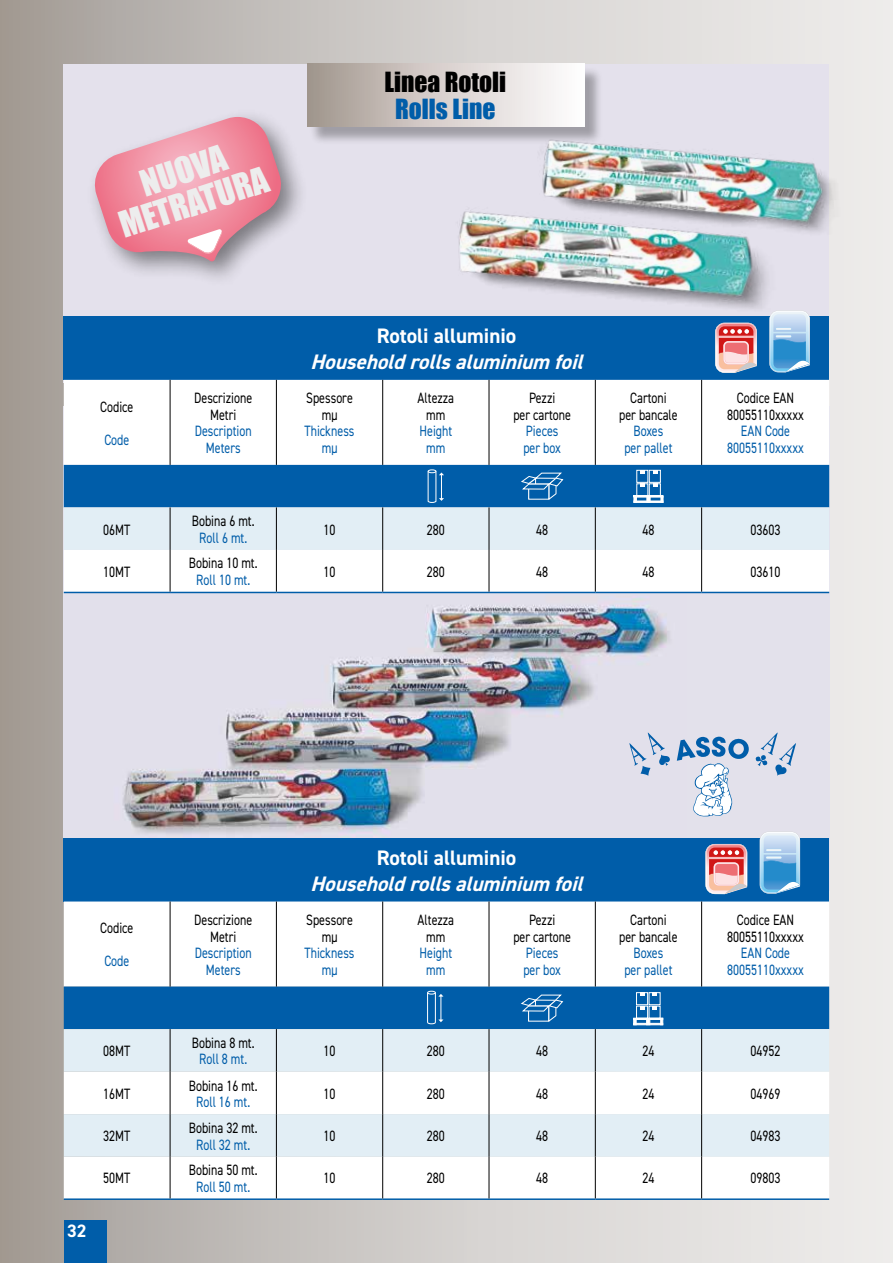
<style>
.page{position:relative;width:893px;height:1263px;background:#fff}
.page>*{position:absolute;margin:0;border:0;box-sizing:border-box;transform-origin:0 0}
.t1{font:33.3px/33.3px "Impact";color:#ededed;text-align:center}
.t2{font:25.5px "Impact";color:#000}
.t3{font:25.5px "Impact";color:#005da9}
.t4{font:italic 700 21px "DIN2014";color:#fff}
.t5{font:700 21px "DIN2014";color:#fff}
.t6{font:700 18px "DIN2014";color:#fff}
.t7{font:15px/16.5px "DIN2014";color:#000;text-align:center;scale:.8 1}
.t8{font:15px/16.5px "DIN2014";color:#005da9;text-align:center;scale:.8 1}
</style>
<div class="page">
<div style="left:0;top:0;width:893px;height:1263px;background:linear-gradient(to right,#a9a39e,#f5f4f3)"></div>
<img style="left:64px;top:593px;width:765px;height:245px">
<div style="left:64px;top:838px;width:765px;height:63px;background:#005da9"></div>
<svg style="left:64px;top:901px;width:765px;height:297px"></svg>
<svg style="left:64px;top:1029px;width:765px;height:128px;fill:#e2eef5"></svg>
<hr style="left:64px;top:1198px;width:106px;height:2px;background:#005da9">
<hr style="left:170px;top:1198px;width:106px;height:2px;background:#005da9">
<hr style="left:276px;top:1198px;width:107px;height:2px;background:#005da9">
<hr style="left:383px;top:1198px;width:106px;height:2px;background:#005da9">
<hr style="left:489px;top:1198px;width:106px;height:2px;background:#005da9">
<hr style="left:595px;top:1198px;width:107px;height:2px;background:#005da9">
<hr style="left:702px;top:1198px;width:127px;height:2px;background:#005da9">
<hr style="left:170px;top:901px;width:1px;height:85px;background:#000">
<hr style="left:276px;top:901px;width:1px;height:85px;background:#000">
<hr style="left:382px;top:901px;width:1px;height:85px;background:#000">
<hr style="left:489px;top:901px;width:1px;height:85px;background:#000">
<hr style="left:595px;top:901px;width:1px;height:85px;background:#000">
<hr style="left:701px;top:901px;width:1px;height:85px;background:#000">
<hr style="left:170px;top:1029px;width:1px;height:42px;background:#000">
<hr style="left:276px;top:1029px;width:1px;height:42px;background:#000">
<hr style="left:382px;top:1029px;width:1px;height:42px;background:#000">
<hr style="left:489px;top:1029px;width:1px;height:42px;background:#000">
<hr style="left:595px;top:1029px;width:1px;height:42px;background:#000">
<hr style="left:701px;top:1029px;width:1px;height:42px;background:#000">
<hr style="left:170px;top:1071px;width:1px;height:43px;background:#000">
<hr style="left:276px;top:1071px;width:1px;height:43px;background:#000">
<hr style="left:382px;top:1071px;width:1px;height:43px;background:#000">
<hr style="left:489px;top:1071px;width:1px;height:43px;background:#000">
<hr style="left:595px;top:1071px;width:1px;height:43px;background:#000">
<hr style="left:701px;top:1071px;width:1px;height:43px;background:#000">
<hr style="left:170px;top:1114px;width:1px;height:43px;background:#000">
<hr style="left:276px;top:1114px;width:1px;height:43px;background:#000">
<hr style="left:382px;top:1114px;width:1px;height:43px;background:#000">
<hr style="left:489px;top:1114px;width:1px;height:43px;background:#000">
<hr style="left:595px;top:1114px;width:1px;height:43px;background:#000">
<hr style="left:701px;top:1114px;width:1px;height:43px;background:#000">
<hr style="left:170px;top:1157px;width:1px;height:41px;background:#000">
<hr style="left:276px;top:1157px;width:1px;height:41px;background:#000">
<hr style="left:382px;top:1157px;width:1px;height:41px;background:#000">
<hr style="left:489px;top:1157px;width:1px;height:41px;background:#000">
<hr style="left:595px;top:1157px;width:1px;height:41px;background:#000">
<hr style="left:701px;top:1157px;width:1px;height:41px;background:#000">
<div style="left:64px;top:1220px;width:42px;height:43px;background:#005da9"></div>
<svg style="left:760px;top:832px;width:40px;height:61px;background:#89bde2"></svg>
<svg style="left:705px;top:844px;width:42px;height:50px;background:#dc9598"></svg>
<div style="left:64px;top:986px;width:765px;height:43px;background:#005da9"></div>
<svg style="left:629px;top:733px;width:41px;height:43px;background:#becbe0"></svg>
<svg style="left:677px;top:733px;width:119px;height:84px;background:#c7d2e4"></svg>
<div style="left:64px;top:64px;width:765px;height:319px;background:#e4e1ec"></div>
<div style="left:64px;top:316px;width:765px;height:64px;background:#005da9"></div>
<svg style="left:64px;top:380px;width:765px;height:85px"></svg>
<hr style="left:170px;top:380px;width:1px;height:85px;background:#000">
<hr style="left:276px;top:380px;width:1px;height:85px;background:#000">
<hr style="left:382px;top:380px;width:1px;height:85px;background:#000">
<hr style="left:489px;top:380px;width:1px;height:85px;background:#000">
<hr style="left:595px;top:380px;width:1px;height:85px;background:#000">
<hr style="left:701px;top:380px;width:1px;height:85px;background:#000">
<hr style="left:64px;top:592px;width:106px;height:1px;background:#005da9">
<hr style="left:170px;top:592px;width:106px;height:1px;background:#005da9">
<hr style="left:276px;top:592px;width:107px;height:1px;background:#005da9">
<hr style="left:383px;top:592px;width:106px;height:1px;background:#005da9">
<hr style="left:489px;top:592px;width:106px;height:1px;background:#005da9">
<hr style="left:595px;top:592px;width:107px;height:1px;background:#005da9">
<hr style="left:702px;top:592px;width:127px;height:1px;background:#005da9">
<svg style="left:64px;top:465px;width:765px;height:127px"></svg>
<div style="left:310px;top:66px;width:293px;height:79px;background:#000;opacity:.3"></div>
<div style="left:307px;top:64px;width:277px;height:62px;background:linear-gradient(to right,#a69a92,#fff)"></div>
<div style="left:86px;top:108px;width:223px;height:180px;background:#000;opacity:.46"></div>
<svg style="left:91px;top:117px;width:193px;height:145px"></svg>
<img style="left:344px;top:77px;width:549px;height:299px">
<h1 class="t1" style="left:105px;top:178px;width:156px;rotate:-18deg">NUOVA<br>METRATURA</h1>
<h2 class="t2" style="left:384px;top:62px;width:123px">Linea Rotoli</h2>
<h2 class="t3" style="left:395px;top:89px;width:102px">Rolls Line</h2>
<p class="t7" style="left:100px;top:398px;width:43px">Codice</p>
<p class="t8" style="left:104px;top:431px;width:33px">Code</p>
<p class="t7" style="left:103px;top:521px;width:36px">06MT</p>
<p class="t7" style="left:103px;top:563px;width:36px">10MT</p>
<p class="t7" style="left:194px;top:390px;width:74px">Descrizione<br>Metri</p>
<p class="t8" style="left:195px;top:423px;width:73px">Description<br>Meters</p>
<p class="t7" style="left:192px;top:513px;width:80px">Bobina 6 mt.</p>
<p class="t8" style="left:199px;top:529px;width:61px">Roll 6 mt.</p>
<p class="t7" style="left:189px;top:555px;width:87px">Bobina 10 mt.</p>
<p class="t8" style="left:196px;top:571px;width:69px">Roll 10 mt.</p>
<h3 class="t5" style="left:377px;top:322px;width:141px">Rotoli alluminio</h3>
<h3 class="t4" style="left:311px;top:348px;width:281px">Householdrollsaluminium foil</h3>
<p class="t7" style="left:306px;top:390px;width:60px">Spessore mµ</p>
<p class="t8" style="left:305px;top:423px;width:64px">Thickness mµ</p>
<p class="t7" style="left:418px;top:390px;width:47px">Altezza mm</p>
<p class="t8" style="left:419px;top:423px;width:42px">Height mm</p>
<p class="t7" style="left:513px;top:390px;width:73px">Pezzi<br>per cartone</p>
<p class="t8" style="left:523px;top:423px;width:48px;text-align:left">Pieces per box</p>
<p class="t7" style="left:619px;top:390px;width:75px">Cartoni<br>per bancale</p>
<p class="t8" style="left:624px;top:423px;width:62px">Boxes per pallet</p>
<p class="t7" style="left:727px;top:390px;width:97px">Codice EAN<br>80055110xxxxx</p>
<p class="t8" style="left:727px;top:423px;width:97px">EAN Code<br>80055110xxxxx</p>
<p class="t7" style="left:324px;top:521px;width:16px">10</p>
<p class="t7" style="left:427px;top:521px;width:24px">280</p>
<p class="t7" style="left:536px;top:521px;width:16px">48</p>
<p class="t7" style="left:642px;top:521px;width:16px">48</p>
<p class="t7" style="left:750px;top:521px;width:39px">03603</p>
<p class="t7" style="left:324px;top:563px;width:16px">10</p>
<p class="t7" style="left:427px;top:563px;width:24px">280</p>
<p class="t7" style="left:536px;top:563px;width:16px">48</p>
<p class="t7" style="left:642px;top:563px;width:16px">48</p>
<p class="t7" style="left:750px;top:563px;width:39px">03610</p>
<p class="t7" style="left:100px;top:920px;width:43px">Codice</p>
<p class="t8" style="left:104px;top:953px;width:33px">Code</p>
<p class="t6" style="left:67px;top:1218px;width:21px">32</p>
<p class="t7" style="left:103px;top:1042px;width:36px">08MT</p>
<p class="t7" style="left:103px;top:1085px;width:36px">16MT</p>
<p class="t7" style="left:103px;top:1127px;width:36px">32MT</p>
<p class="t7" style="left:103px;top:1170px;width:36px">50MT</p>
<p class="t7" style="left:194px;top:911px;width:74px">Descrizione<br>Metri</p>
<p class="t8" style="left:195px;top:944px;width:73px">Description<br>Meters</p>
<p class="t7" style="left:192px;top:1034px;width:80px">Bobina 8 mt.</p>
<p class="t8" style="left:199px;top:1051px;width:61px">Roll 8 mt.</p>
<p class="t7" style="left:189px;top:1077px;width:87px">Bobina 16 mt.</p>
<p class="t8" style="left:196px;top:1093px;width:69px">Roll 16 mt.</p>
<p class="t7" style="left:189px;top:1119px;width:87px">Bobina 32 mt.</p>
<p class="t8" style="left:196px;top:1136px;width:69px">Roll 32 mt.</p>
<p class="t7" style="left:189px;top:1161px;width:87px">Bobina 50 mt.</p>
<p class="t8" style="left:196px;top:1178px;width:69px">Roll 50 mt.</p>
<h3 class="t5" style="left:377px;top:844px;width:141px">Rotoli alluminio</h3>
<h3 class="t4" style="left:311px;top:869px;width:281px">Householdrollsaluminium foil</h3>
<p class="t7" style="left:306px;top:911px;width:60px">Spessore mµ</p>
<p class="t8" style="left:305px;top:944px;width:64px">Thickness mµ</p>
<p class="t7" style="left:418px;top:911px;width:47px">Altezza mm</p>
<p class="t8" style="left:419px;top:944px;width:42px">Height mm</p>
<p class="t7" style="left:513px;top:911px;width:73px">Pezzi<br>per cartone</p>
<p class="t8" style="left:523px;top:944px;width:48px;text-align:left">Pieces per box</p>
<p class="t7" style="left:619px;top:911px;width:75px">Cartoni<br>per bancale</p>
<p class="t8" style="left:624px;top:944px;width:62px">Boxes per pallet</p>
<p class="t7" style="left:727px;top:911px;width:97px">Codice EAN<br>80055110xxxxx</p>
<p class="t8" style="left:727px;top:944px;width:97px">EAN Code<br>80055110xxxxx</p>
<p class="t7" style="left:324px;top:1042px;width:16px">10</p>
<p class="t7" style="left:427px;top:1042px;width:24px">280</p>
<p class="t7" style="left:536px;top:1042px;width:16px">48</p>
<p class="t7" style="left:642px;top:1042px;width:16px">24</p>
<p class="t7" style="left:750px;top:1042px;width:39px">04952</p>
<p class="t7" style="left:324px;top:1085px;width:16px">10</p>
<p class="t7" style="left:427px;top:1085px;width:24px">280</p>
<p class="t7" style="left:536px;top:1085px;width:16px">48</p>
<p class="t7" style="left:642px;top:1085px;width:16px">24</p>
<p class="t7" style="left:750px;top:1085px;width:39px">04969</p>
<p class="t7" style="left:324px;top:1127px;width:16px">10</p>
<p class="t7" style="left:427px;top:1127px;width:24px">280</p>
<p class="t7" style="left:536px;top:1127px;width:16px">48</p>
<p class="t7" style="left:642px;top:1127px;width:16px">24</p>
<p class="t7" style="left:750px;top:1127px;width:39px">04983</p>
<p class="t7" style="left:324px;top:1170px;width:16px">10</p>
<p class="t7" style="left:427px;top:1170px;width:24px">280</p>
<p class="t7" style="left:536px;top:1170px;width:16px">48</p>
<p class="t7" style="left:642px;top:1170px;width:16px">24</p>
<p class="t7" style="left:750px;top:1170px;width:39px">09803</p>
</div>
